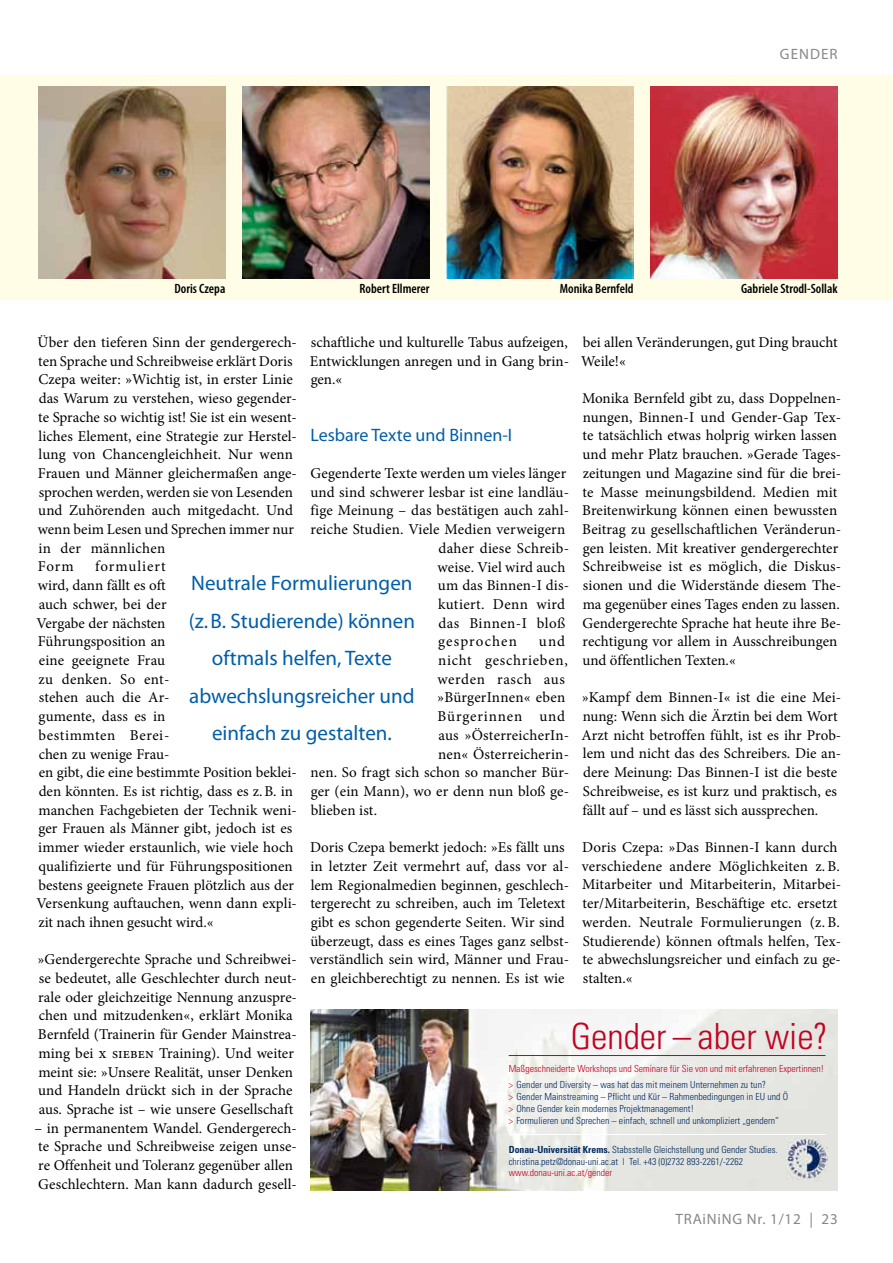
<style>
.page{position:relative;width:893px;height:1263px;background:#fff}
.page>*{position:absolute;margin:0;border:0;box-sizing:border-box;transform-origin:0 0}
.t1{font:300 condensed 36px "Univers";color:#c10222}
.t2{font:21px/37.3px "Myriad Pro";color:#005ea8;text-align:center}
.t3{font:18px "Myriad Pro";color:#005ea8}
.t4{font:15px/18.8px "Minion Pro";color:#000}
.t5{font:15px "Myriad Pro";letter-spacing:.055em;color:#868789}
.t6{font:15px "Minion Pro";letter-spacing:.04em;color:#000}
.t7{font:15px "Minion Pro";letter-spacing:.03em;color:#000}
.t8{font:15px "Minion Pro";letter-spacing:.035em;color:#000}
.t9{font:15px "Minion Pro";letter-spacing:.055em;color:#000}
.t10{font:600 condensed 13.5px "Myriad Pro";color:#000}
.t11{font:300 condensed 9.75px/11.7px "Univers";letter-spacing:.005em;color:#00285f}
.t12{font:300 condensed 9.75px "Univers";color:#c10222}
.s1{color:#c10222}
.s2{font-weight:700}
</style>
<div class="page">
<div style="left:0;top:75px;width:893px;height:224px;background:#fffde5"></div>
<img style="left:446px;top:87px;width:188px;height:191px">
<img style="left:38px;top:87px;width:187px;height:191px">
<img style="left:651px;top:87px;width:187px;height:191px">
<img style="left:242px;top:87px;width:187px;height:191px">
<img style="left:310px;top:1009px;width:528px;height:182px">
<p class="t5" style="left:780px;top:48px;width:59px">GENDER</p>
<p class="t10" style="left:174px;top:283px;width:52px">Doris Czepa</p>
<p class="t10" style="left:360px;top:283px;width:71px">Robert Ellmerer</p>
<p class="t10" style="left:560px;top:283px;width:75px">Monika Bernfeld</p>
<p class="t10" style="left:741px;top:283px;width:98px">Gabriele Strodl-Sollak</p>
<p class="t4" style="left:38px;top:334px;width:261px">Über den tieferen Sinn der gendergerech&shy;ten Sprache und Schreibweise erklärt Doris Czepa weiter: »Wichtig ist, in erster Linie das Warum zu verstehen, wieso gegender&shy;te Sprache so wichtig ist! Sie ist ein wesent&shy;liches Element, eine Strategie zur Herstel&shy;lung von Chancengleichheit. Nur wenn Frauen und Männer gleichermaßen ange&shy;sprochen werden, werden sie von Lesenden und Zuhörenden auch mitgedacht. Und wenn beim Lesen und Sprechen immer nur in der männlichen<br>Form</p>
<p class="t4" style="left:310px;top:333px;width:261px;text-align:justify">schaftliche und kulturelle Tabus aufzeigen, Entwicklungen anregen und in Gang brin&shy;gen.«</p>
<p class="t3" style="left:310px;top:427px;width:203px">Lesbare Texte und Binnen-I</p>
<p class="t4" style="left:310px;top:464px;width:257px">Gegenderte Texte werden um vieles länger</p>
<p class="t4" style="left:310px;top:483px;width:260px">und sind schwerer lesbar ist eine landläu-</p>
<p class="t4" style="left:310px;top:502px;width:260px">fige Meinung – das bestätigen auch zahl-</p>
<p class="t4" style="left:310px;top:521px;width:256px">reiche Studien. Viele Medien verweigern</p>
<p class="t4" style="left:438px;top:539px;width:132px">daher diese Schreib-</p>
<p class="t4" style="left:437px;top:558px;width:129px">weise. Viel wird auch</p>
<p class="t4" style="left:438px;top:577px;width:133px">um das Binnen-I dis-</p>
<p class="t7" style="left:438px;top:597px;width:128px">kutiert. Denn wird</p>
<p class="t4" style="left:438px;top:614px;width:128px">das Binnen-I bloß</p>
<p class="t4" style="left:438px;top:633px;width:80px">gesprochen</p>
<p class="t4" style="left:539px;top:633px;width:28px">und</p>
<p class="t6" style="left:438px;top:653px;width:131px">nicht geschrieben,</p>
<p class="t8" style="left:437px;top:672px;width:129px">werden rasch aus</p>
<p class="t4" style="left:437px;top:689px;width:129px">»BürgerInnen« eben</p>
<p class="t9" style="left:438px;top:709px;width:129px">Bürgerinnen und</p>
<p class="t4" style="left:438px;top:726px;width:132px">aus »ÖsterreicherIn-</p>
<p class="t4" style="left:438px;top:745px;width:132px">nen« Österreicherin-</p>
<p class="t4" style="left:311px;top:764px;width:260px">nen. So fragt sich schon so mancher Bür-</p>
<p class="t4" style="left:311px;top:782px;width:260px">ger (ein Mann), wo er denn nun bloß ge-</p>
<p class="t4" style="left:311px;top:801px;width:68px">blieben ist.</p>
<p class="t4" style="left:310px;top:839px;width:261px">Doris Czepa bemerkt jedoch: »Es fällt uns in letzter Zeit vermehrt auf, dass vor al&shy;lem Regionalmedien beginnen, geschlech&shy;tergerecht zu schreiben, auch im Teletext gibt es schon gegenderte Seiten. Wir sind überzeugt, dass es eines Tages ganz selbst&shy;verständlich sein wird, Männer und Frau&shy;en gleichberechtigt zu nennen. Es ist wie</p>
<p class="t4" style="left:581px;top:333px;width:258px">bei allen Veränderungen, gut Ding braucht<br>Weile!«</p>
<p class="t4" style="left:582px;top:390px;width:261px">Monika Bernfeld gibt zu, dass Doppelnen&shy;nungen, Binnen-I und Gender-Gap Tex&shy;te tatsächlich etwas holprig wirken lassen und mehr Platz brauchen. »Gerade Tages&shy;zeitungen und Magazine sind für die brei&shy;te Masse meinungsbildend. Medien mit Breitenwirkung können einen bewussten Beitrag zu gesellschaftlichen Veränderun&shy;gen leisten. Mit kreativer gendergerechter Schreibweise ist es möglich, die Diskus&shy;sionen und die Widerstände diesem The&shy;ma gegenüber eines Tages enden zu lassen.<br>Gendergerechte Sprache hat heute ihre Be&shy;rechtigung vor allem in Ausschreibungen und öffentlichen Texten.«</p>
<p class="t4" style="left:581px;top:689px;width:261px">»Kampf dem Binnen-I« ist die eine Mei&shy;nung: Wenn sich die Ärztin bei dem Wort Arzt nicht betroffen fühlt, ist es ihr Prob&shy;lem und nicht das des Schreibers. Die an&shy;dere Meinung: Das Binnen-I ist die beste Schreibweise, es ist kurz und praktisch, es fällt auf – und es lässt sich aussprechen.</p>
<p class="t4" style="left:582px;top:838px;width:261px">Doris Czepa: »Das Binnen-I kann durch verschiedene andere Möglichkeiten z. B.<br>Mitarbeiter und Mitarbeiterin, Mitarbei&shy;ter/Mitarbeiterin, Beschäftige etc. ersetzt werden. Neutrale Formulierungen (z. B.<br>Studierende) können oftmals helfen, Tex&shy;te abwechslungsreicher und einfach zu ge&shy;stalten.«</p>
<p class="t4" style="left:36px;top:558px;width:262px;text-indent:59px">formuliert<br>wird, dann fällt es oft<br>auch schwer, bei der<br>Vergabe der nächsten<br>Führungsposition an<br>eine geeignete Frau<br>zu denken. So ent-<br>stehen auch die Ar-<br>gumente, dass es in<br>bestimmten Berei-<br>chen zu wenige Frau-<br>en gibt, die eine bestimmte Position beklei&shy;den könnten. Es ist richtig, dass es z. B. in manchen Fachgebieten der Technik weni&shy;ger Frauen als Männer gibt, jedoch ist es immer wieder erstaunlich, wie viele hoch qualifizierte und für Führungspositionen bestens geeignete Frauen plötzlich aus der<br>Versenkung auftauchen, wenn dann expli&shy;zit nach ihnen gesucht wird.«</p>
<p class="t4" style="left:38px;top:951px;width:261px">»Gendergerechte Sprache und Schreibwei&shy;se bedeutet, alle Geschlechter durch neut&shy;rale oder gleichzeitige Nennung anzuspre&shy;chen und mitzudenken«, erklärt Monika Bernfeld (Trainerin für Gender Mainstrea&shy;ming bei x sieben Training). Und weiter meint sie: »Unsere Realität, unser Denken und Handeln drückt sich in der Sprache aus. Sprache ist – wie unsere Gesellschaft</p>
<p class="t4" style="left:35px;top:1119px;width:264px">– in permanentem Wandel. Gendergerech&shy;te Sprache und Schreibweise zeigen unse&shy;re Offenheit und Toleranz gegenüber allen Geschlechtern. Man kann dadurch gesell-</p>
<h2 class="t2" style="left:189px;top:566px;width:228px">Neutrale Formulierungen (z. B. Studierende) können oftmals helfen, Texte abwechslungsreicher und einfach zu gestalten.</h2>
<h1 class="t1" style="left:571px;top:1017px;width:259px">Gender – aber wie?</h1>
<p class="t12" style="left:509px;top:1063px;width:317px">Maßgeschneiderte Workshops und Seminare für Sie von und mit erfahrenen Expertinnen!</p>
<p class="t11" style="left:509px;top:1079px;width:281px"><span class="s1">&gt;</span> Gender und Diversity – was hat das mit meinem Unternehmen zu tun?<br><span class="s1">&gt;</span> Gender Mainstreaming – Pflicht und Kür – Rahmenbedingungen in EU und Ö <span class="s1">&gt;</span> Ohne Gender kein modernes Projektmanagement!<br><span class="s1">&gt;</span> Formulieren und Sprechen – einfach, schnell und unkompliziert „gendern“</p>
<p class="t11" style="left:509px;top:1144px;width:270px"><span class="s2">Donau-Universität Krems.</span> Stabsstelle Gleichstellung und Gender Studies. christina.petz@donau-uni.ac.at | Tel. +43 (0)2732 893-2261/-2262</p>
<p class="t12" style="left:509px;top:1168px;width:105px">www.donau-uni.ac.at/gender</p>
<p class="t5" style="left:676px;top:1213px;width:164px">TRAiNiNG Nr. 1/12 | 23</p>
</div>
